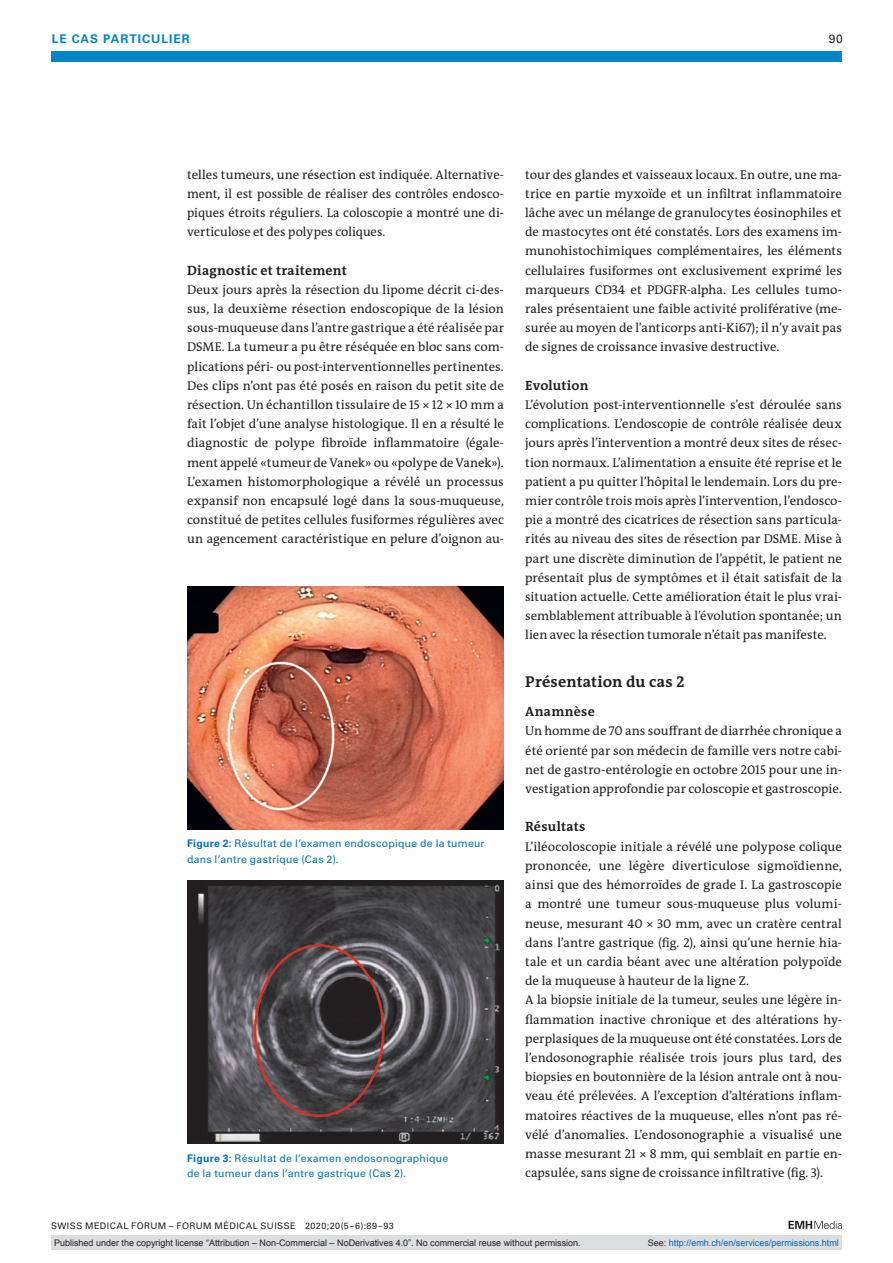
<style>
.page{position:relative;width:893px;height:1263px;background:#fff}
.page>*{position:absolute;margin:0;border:0;box-sizing:border-box;transform-origin:0 0}
.t1{font:700 15.75px "The Antiqua B W7";letter-spacing:.015em;color:#231f20}
.t2{font:700 13.5px "The Antiqua B W7";letter-spacing:.02em;color:#231f20}
.t3{font:12.75px/19.2px "The Antiqua B W5 Plain";color:#231f20;text-align:justify}
.t4{font:700 12px "Univers LT Std";color:#0084ca}
.t5{font:12px "Univers LT Std";color:#231f20}
.t6{font:10.5px/15.8px "Univers LT Std";letter-spacing:.025em;color:#0072b2}
.t7{font:9px "Arial";color:#231f20}
.t8{font:9px "Univers LT Std";letter-spacing:.05em;color:#231f20}
.t9{font:9px "Arial";color:#0166b3}
.s1{font-weight:700}
.s2{color:#231f20}
</style>
<div class="page">
<div style="left:51px;top:51px;width:791px;height:11px;background:#0084ca"></div>
<svg style="left:788px;top:1221px;width:54px;height:8px"></svg>
<img style="left:187px;top:587px;width:317px;height:242px">
<img style="left:187px;top:881px;width:317px;height:262px">
<div style="left:51px;top:1235px;width:791px;height:15px;background:#dcdddf"></div>
<p class="t4" style="left:52px;top:31px;width:30px">LE CAS</p>
<p class="t4" style="left:103px;top:31px;width:9px">PARTICULIER</p>
<p class="t5" style="left:829px;top:31px;width:16px">90</p>
<p class="t3" style="left:187px;top:165px;width:318px">telles tumeurs, une résection est indiquée. Alternative&shy;ment, il est possible de réaliser des contrôles endosco&shy;piques étroits réguliers. La coloscopie a montré une di&shy;verticulose et des polypes coliques.</p>
<p class="t2" style="left:187px;top:261px;width:161px">Diagnostic et traitement</p>
<p class="t3" style="left:187px;top:280px;width:318px">Deux jours après la résection du lipome décrit ci-des&shy;sus, la deuxième résection endoscopique de la lésion sous-muqueuse dans l’antre gastrique a été réalisée par DSME. La tumeur a pu être réséquée en bloc sans com&shy;plications péri- ou post-interventionnelles pertinentes.<br>Des clips n’ont pas été posés en raison du petit site de résection. Un échantillon tissulaire de 15 × 12 × 10 mm a fait l’objet d’une analyse histologique. Il en a résulté le diagnostic de polype fibroïde inflammatoire (égale&shy;ment appelé «tumeur de Vanek» ou «polype de Vanek»).<br>L’examen histomorphologique a révélé un processus expansif non encapsulé logé dans la sous-muqueuse, constitué de petites cellules fusiformes régulières avec un agencement caractéristique en pelure d’oignon au-</p>
<p class="t6" style="left:187px;top:836px;width:299px"><span class="s1">FIGURE 2:</span> Résultat de l’examen endoscopique de la tumeur dans l’antre gastrique (Cas 2).</p>
<p class="t6" style="left:187px;top:1150px;width:263px"><span class="s1">FIGURE 3:</span> Résultat de l’examen endosonographique de la tumeur dans l’antre gastrique (Cas 2).</p>
<p class="t8" style="left:51px;top:1220px;width:344px">SWISS MEDICAL FORUM – FORUM MÉDICAL SUISSE 2020;20(5–6):89–93</p>
<p class="t3" style="left:525px;top:165px;width:318px">tour des glandes et vaisseaux locaux. En outre, une ma&shy;trice en partie myxoïde et un infiltrat inflammatoire lâche avec un mélange de granulocytes éosinophiles et de mastocytes ont été constatés. Lors des examens im&shy;munohistochimiques complémentaires, les éléments cellulaires fusiformes ont exclusivement exprimé les marqueurs CD34 et PDGFR-alpha. Les cellules tumo&shy;rales présentaient une faible activité proliférative (me&shy;surée au moyen de l’anticorps anti-Ki67); il n’y avait pas de signes de croissance invasive destructive.</p>
<p class="t2" style="left:525px;top:377px;width:65px">Evolution</p>
<p class="t3" style="left:525px;top:395px;width:318px">L’évolution post-interventionnelle s’est déroulée sans complications. L’endoscopie de contrôle réalisée deux jours après l’intervention a montré deux sites de résec&shy;tion normaux. L’alimentation a ensuite été reprise et le patient a pu quitter l’hôpital le lendemain. Lors du pre&shy;mier contrôle trois mois après l’intervention, l’endosco&shy;pie a montré des cicatrices de résection sans particula&shy;rités au niveau des sites de résection par DSME. Mise à part une discrète diminution de l’appétit, le patient ne présentait plus de symptômes et il était satisfait de la situation actuelle. Cette amélioration était le plus vrai&shy;semblablement attribuable à l’évolution spontanée; un lien avec la résection tumorale n’était pas manifeste.</p>
<p class="t1" style="left:525px;top:672px;width:161px">Présentation du cas 2</p>
<p class="t2" style="left:525px;top:703px;width:71px">Anamnèse</p>
<p class="t3" style="left:525px;top:722px;width:318px">Un homme de 70 ans souffrant de diarrhée chronique a été orienté par son médecin de famille vers notre cabi&shy;net de gastro-entérologie en octobre 2015 pour une in&shy;vestigation approfondie par coloscopie et gastroscopie.</p>
<p class="t2" style="left:525px;top:818px;width:62px">Résultats</p>
<p class="t3" style="left:525px;top:837px;width:318px;text-align:left">L’iléocoloscopie initiale a révélé une polypose colique prononcée, une légère diverticulose sigmoïdienne, ainsi que des hémorroïdes de grade I. La gastroscopie a montré une tumeur sous-muqueuse plus volumi&shy;neuse, mesurant 40 × 30 mm, avec un cratère central dans l’antre gastrique (fig. 2), ainsi qu’une hernie hia&shy;tale et un cardia béant avec une altération polypoïde de la muqueuse à hauteur de la ligne Z.<br>A la biopsie initiale de la tumeur, seules une légère in&shy;flammation inactive chronique et des altérations hy&shy;perplasiques de la muqueuse ont été constatées. Lors de l’endosonographie réalisée trois jours plus tard, des biopsies en boutonnière de la lésion antrale ont à nou&shy;veau été prélevées. A l’exception d’altérations inflam&shy;matoires réactives de la muqueuse, elles n’ont pas ré&shy;vélé d’anomalies. L’endosonographie a visualisé une masse mesurant 21 × 8 mm, qui semblait en partie en&shy;capsulée, sans signe de croissance infiltrative (fig. 3).</p>
<p class="t7" style="left:54px;top:1237px;width:528px">Published under the copyright license “Attribution – Non-Commercial – NoDerivatives 4.0”. No commercial reuse without permission.</p>
<p class="t9" style="left:648px;top:1237px;width:193px"><span class="s2">See:</span> http://emh.ch/en/services/permissions.html</p>
</div>
